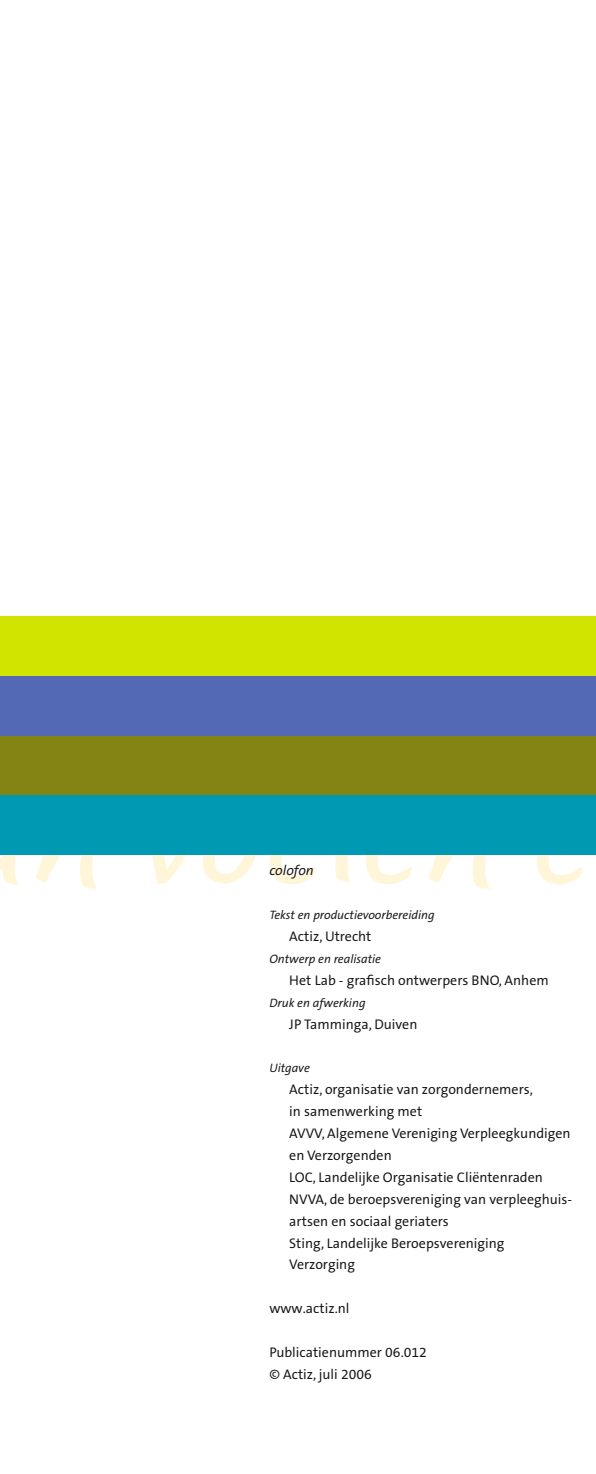
<style>
.page{position:relative;width:596px;height:1474px;background:#fff}
.page>*{position:absolute;margin:0;border:0;box-sizing:border-box;transform-origin:0 0}
.t1{font:600 126px "Fresco Script Sans";color:#fff6d9}
.tekst_gewoon{font:14px/21.9px "The Sans Office";color:#151518}
.tekst_gewoon-2{font:italic 14px "The Sans Office";color:#151518}
.tekst_gewoon-3{font:italic 12.25px "The Sans Office";color:#151518}
</style>
<div class="page">
<div style="left:0;top:616px;width:595px;height:60px;background:#d1e400"></div>
<div style="left:0;top:676px;width:595px;height:59px;background:#5369b6"></div>
<div style="left:0;top:735px;width:595px;height:60px;background:#838413"></div>
<div style="left:0;top:795px;width:595px;height:59px;background:#0099b3"></div>
<p class="t1" style="left:29px;top:763px;width:565px">n voelen e</p>
<p class="tekst_gewoon-2" style="left:269px;top:863px;width:46px">colofon</p>
<p class="tekst_gewoon-3" style="left:269px;top:908px;width:167px">Tekst en productievoorbereiding</p>
<p class="tekst_gewoon" style="left:289px;top:926px;width:84px">Actiz, Utrecht</p>
<p class="tekst_gewoon-3" style="left:269px;top:952px;width:113px">Ontwerp en realisatie</p>
<p class="tekst_gewoon" style="left:289px;top:969px;width:261px">Het Lab - grafisch ontwerpers BNO, Anhem</p>
<p class="tekst_gewoon-3" style="left:269px;top:996px;width:98px">Druk en afwerking</p>
<p class="tekst_gewoon" style="left:289px;top:1013px;width:130px">JP Tamminga, Duiven</p>
<p class="tekst_gewoon-3" style="left:269px;top:1062px;width:42px">Uitgave</p>
<p class="tekst_gewoon" style="left:289px;top:1079px;width:245px">Actiz, organisatie van zorgondernemers,</p>
<p class="tekst_gewoon" style="left:289px;top:1101px;width:134px">in samenwerking met</p>
<p class="tekst_gewoon" style="left:289px;top:1123px;width:283px">AVVV, Algemene Vereniging Verpleegkundigen en Verzorgenden</p>
<p class="tekst_gewoon" style="left:289px;top:1166px;width:255px">LOC, Landelijke Organisatie Cliëntenraden</p>
<p class="tekst_gewoon" style="left:289px;top:1188px;width:284px">NVVA, de beroepsvereniging van verpleeghuis&shy;artsen en sociaal geriaters</p>
<p class="tekst_gewoon" style="left:289px;top:1232px;width:217px">Sting, Landelijke Beroepsvereniging<br>Verzorging</p>
<p class="tekst_gewoon" style="left:269px;top:1298px;width:82px">www.actiz.nl</p>
<p class="tekst_gewoon" style="left:269px;top:1341px;width:159px">Publicatienummer 06.012</p>
<p class="tekst_gewoon" style="left:269px;top:1363px;width:104px">© Actiz, juli 2006</p>
</div>
